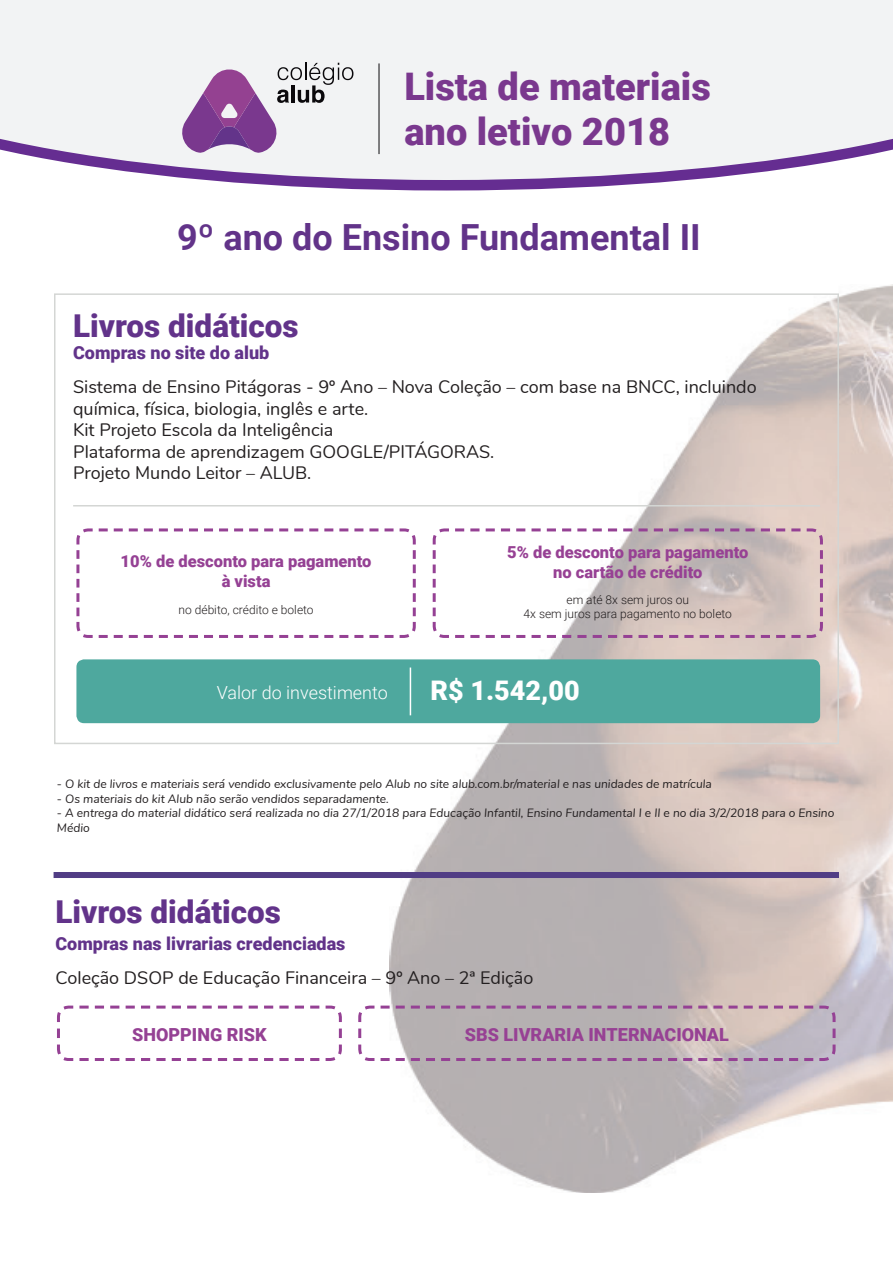
<style>
.page{position:relative;width:893px;height:1263px;background:#fff}
.page>*{position:absolute;margin:0;border:0;box-sizing:border-box;transform-origin:0 0}
.t1{font:900 37.95px/45.6px "Roboto";color:#7a388e}
.t2{font:700 36px "Roboto";color:#623389}
.t3{font:900 31.5px "Roboto";color:#62338a}
.t4{font:900 27px "Roboto";color:#fff}
.t5{font:18px "Nunito";color:#231f20}
.t6{font:900 18px "Roboto";color:#62338a}
.t7{font:900 18px "Roboto";color:#974194}
.t8{font:300 18px "Roboto";color:#fff}
.t9{font:900 18px "Roboto";color:#954194}
.t10{font:900 16.5px "Roboto";color:#974194}
.t11{font:900 16.5px "Roboto";color:#954194}
.t12{font:italic 12px/14.4px "Nunito";color:#231f20}
.t13{font:300 12px "Roboto";color:#231f20}
</style>
<div class="page">
<img style="left:390px;top:285px;width:503px;height:907px">
<svg style="left:0;top:0;width:893px;height:190px"></svg>
<svg style="left:177px;top:63px;width:176px;height:90px"></svg>
<hr style="left:379px;top:63px;width:1px;height:91px;background:#0b090c">
<div style="left:54px;top:293px;width:785px;height:451px;border:2px solid #d4d6d4"></div>
<hr style="left:73px;top:505px;width:747px;height:1px;background:#d4d6d4">
<div style="left:54px;top:872px;width:785px;height:6px;background:#513d85"></div>
<div style="left:76px;top:659px;width:744px;height:64px;background:#4ea89e;border-radius:8px"></div>
<hr style="left:410px;top:667px;width:1px;height:48px;background:#fff">
<svg style="left:57px;top:1005px;width:285px;height:56px"></svg>
<svg style="left:358px;top:1004px;width:479px;height:58px;background:#bfb3b9"></svg>
<svg style="left:76px;top:527px;width:341px;height:112px"></svg>
<svg style="left:431px;top:527px;width:393px;height:112px"></svg>
<h1 class="t1" style="left:404px;top:62px;width:308px">Lista de materiais ano letivo 2018</h1>
<p class="t2" style="left:177px;top:211px;width:525px">9º ano do Ensino Fundamental II</p>
<p class="t3" style="left:73px;top:304px;width:227px">Livros didáticos</p>
<p class="t6" style="left:73px;top:340px;width:198px">Compras no site do alub</p>
<p class="t5" style="left:73px;top:374px;width:685px">Sistema de Ensino Pitágoras - 9º Ano – Nova Coleção – com base na BNCC, incluindo</p>
<p class="t5" style="left:73px;top:395px;width:297px">química, física, biologia, inglês e arte.</p>
<p class="t5" style="left:73px;top:417px;width:262px">Kit Projeto Escola da Inteligência</p>
<p class="t5" style="left:73px;top:438px;width:422px">Plataforma de aprendizagem GOOGLE/PITÁGORAS.</p>
<p class="t5" style="left:73px;top:460px;width:240px">Projeto Mundo Leitor – ALUB.</p>
<p class="t11" style="left:121px;top:550px;width:252px">10% de desconto para pagamento</p>
<p class="t11" style="left:222px;top:570px;width:50px">à vista</p>
<p class="t13" style="left:179px;top:601px;width:137px">no débito, crédito e boleto</p>
<p class="t10" style="left:507px;top:541px;width:243px">5% de desconto para pagamento</p>
<p class="t10" style="left:553px;top:561px;width:151px">no cartão de crédito</p>
<p class="t13" style="left:566px;top:591px;width:124px">em até 8x sem juros ou</p>
<p class="t13" style="left:524px;top:605px;width:210px">4x sem juros para pagamento no boleto</p>
<p class="t8" style="left:217px;top:680px;width:172px">Valor do investimento</p>
<p class="t4" style="left:430px;top:672px;width:151px">R$ 1.542,00</p>
<p class="t12" style="left:57px;top:776px;width:656px">- O kit de livros e materiais será vendido exclusivamente pelo Alub no site alub.com.br/material e nas unidades de matrícula</p>
<p class="t12" style="left:57px;top:791px;width:333px">- Os materiais do kit Alub não serão vendidos separadamente.</p>
<p class="t12" style="left:57px;top:805px;width:779px">- A entrega do material didático será realizada no dia 27/1/2018 para Educação Infantil, Ensino Fundamental I e II e no dia 3/2/2018 para o Ensino<br>Médio</p>
<p class="t3" style="left:56px;top:890px;width:227px">Livros didáticos</p>
<p class="t6" style="left:56px;top:931px;width:291px">Compras nas livrarias credenciadas</p>
<p class="t5" style="left:56px;top:964px;width:479px">Coleção DSOP de Educação Financeira – 9º Ano – 2ª Edição</p>
<p class="t9" style="left:132px;top:1022px;width:136px">SHOPPING RISK</p>
<p class="t7" style="left:465px;top:1022px;width:266px">SBS LIVRARIA INTERNACIONAL</p>
</div>
